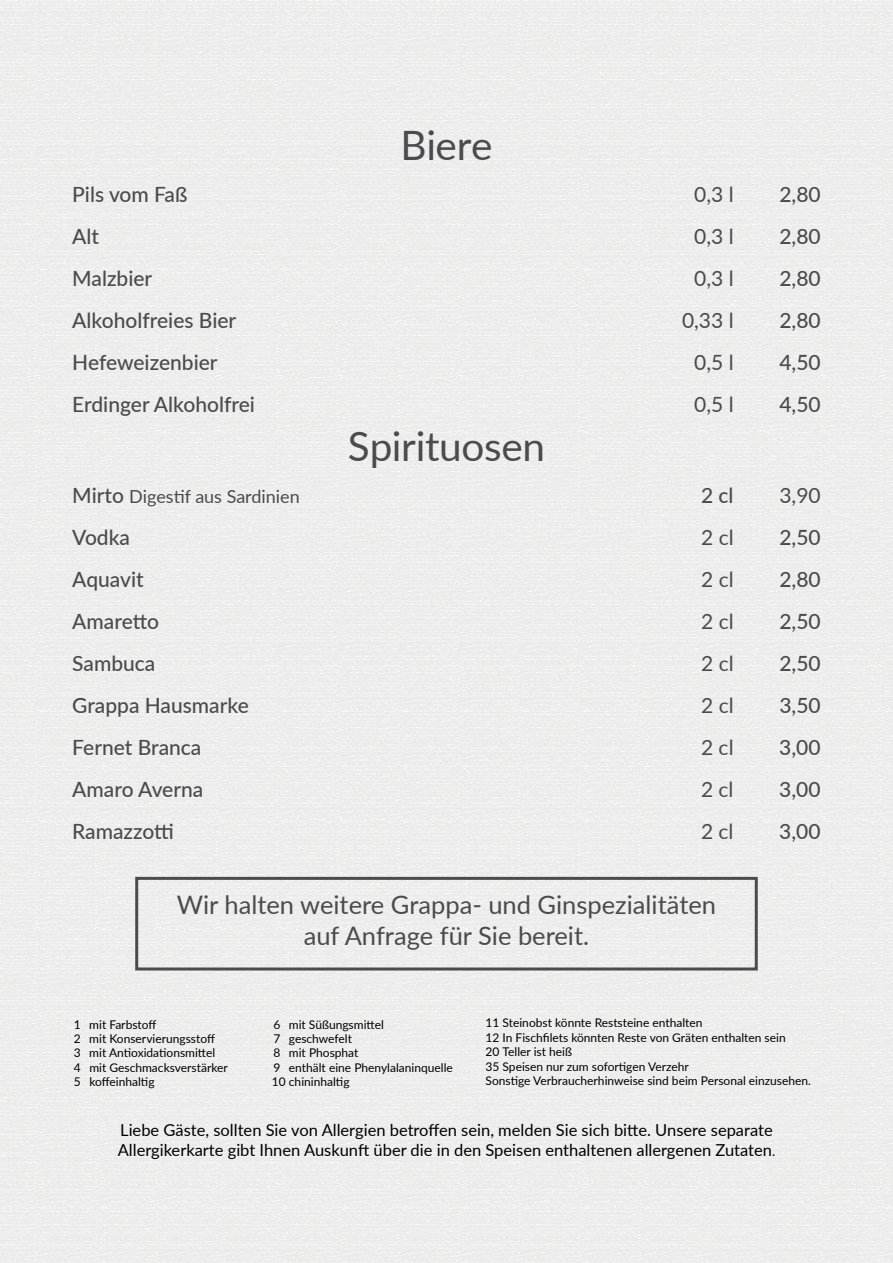
<style>
.page{position:relative;width:893px;height:1263px;background:#edecec}
.page>*{position:absolute;margin:0;border:0;box-sizing:border-box;transform-origin:0 0}
.t1{font:40.5px "Lato";letter-spacing:-.01em;color:#4b4b4d}
.t2{font:25.5px/30.6px "Lato";color:#4b4b4d;text-align:center}
.t3{font:500 21px "Lato";color:#4b4b4d}
.t4{font:21px "Lato";color:#4b4b4d}
.t5{font:18px "Lato";color:#4b4b4d}
.t6{font:16.5px/19.8px "Lato";color:#000}
.t7{font:12px/14.4px "Lato";color:#000}
.s1{font-weight:500;font-size:21px}
.s2{font-size:13.5px}
</style>
<div class="page">
<div style="left:135px;top:877px;width:623px;height:93px;border:3px solid #4b4b4d"></div>
<h1 class="t1" style="left:401px;top:116px;width:93px">Biere</h1>
<h3 class="t3" style="left:72px;top:179px;width:117px">Pils vom Faß</h3>
<h3 class="t4" style="left:694px;top:180px;width:41px">0,3 l</h3>
<h3 class="t3" style="left:779px;top:179px;width:43px">2,80</h3>
<h3 class="t3" style="left:72px;top:221px;width:28px">Alt</h3>
<h3 class="t4" style="left:694px;top:222px;width:41px">0,3 l</h3>
<h3 class="t3" style="left:779px;top:221px;width:43px">2,80</h3>
<h3 class="t3" style="left:72px;top:263px;width:82px">Malzbier</h3>
<h3 class="t4" style="left:694px;top:264px;width:41px">0,3 l</h3>
<h3 class="t3" style="left:779px;top:263px;width:43px">2,80</h3>
<h3 class="t3" style="left:72px;top:305px;width:165px">Alkoholfreies Bier</h3>
<h3 class="t4" style="left:682px;top:306px;width:53px">0,33 l</h3>
<h3 class="t3" style="left:779px;top:305px;width:43px">2,80</h3>
<h3 class="t3" style="left:72px;top:347px;width:147px">Hefeweizenbier</h3>
<h3 class="t4" style="left:694px;top:348px;width:41px">0,5 l</h3>
<h3 class="t3" style="left:779px;top:347px;width:43px">4,50</h3>
<h3 class="t3" style="left:72px;top:389px;width:184px">Erdinger Alkoholfrei</h3>
<h3 class="t4" style="left:694px;top:390px;width:41px">0,5 l</h3>
<h3 class="t3" style="left:779px;top:389px;width:43px">4,50</h3>
<h1 class="t1" style="left:348px;top:417px;width:199px">Spirituosen</h1>
<h3 class="t5" style="left:72px;top:483px;width:229px"><span class="s1">Mirto</span> Digestif aus Sardinien</h3>
<h3 class="t3" style="left:701px;top:480px;width:34px">2 cl</h3>
<h3 class="t4" style="left:779px;top:480px;width:43px">3,90</h3>
<h3 class="t3" style="left:72px;top:522px;width:59px">Vodka</h3>
<h3 class="t4" style="left:701px;top:522px;width:34px">2 cl</h3>
<h3 class="t3" style="left:779px;top:522px;width:43px">2,50</h3>
<h3 class="t3" style="left:72px;top:564px;width:73px">Aquavit</h3>
<h3 class="t4" style="left:701px;top:564px;width:34px">2 cl</h3>
<h3 class="t3" style="left:779px;top:564px;width:43px">2,80</h3>
<h3 class="t3" style="left:72px;top:606px;width:88px">Amaretto</h3>
<h3 class="t4" style="left:701px;top:606px;width:34px">2 cl</h3>
<h3 class="t3" style="left:779px;top:606px;width:43px">2,50</h3>
<h3 class="t3" style="left:72px;top:648px;width:85px">Sambuca</h3>
<h3 class="t4" style="left:701px;top:648px;width:34px">2 cl</h3>
<h3 class="t3" style="left:779px;top:648px;width:43px">2,50</h3>
<h3 class="t3" style="left:72px;top:690px;width:178px">Grappa Hausmarke</h3>
<h3 class="t4" style="left:701px;top:690px;width:34px">2 cl</h3>
<h3 class="t3" style="left:779px;top:690px;width:43px">3,50</h3>
<h3 class="t3" style="left:72px;top:732px;width:131px">Fernet Branca</h3>
<h3 class="t4" style="left:701px;top:732px;width:34px">2 cl</h3>
<h3 class="t3" style="left:779px;top:732px;width:43px">3,00</h3>
<h3 class="t3" style="left:72px;top:774px;width:133px">Amaro Averna</h3>
<h3 class="t4" style="left:701px;top:774px;width:34px">2 cl</h3>
<h3 class="t3" style="left:779px;top:774px;width:43px">3,00</h3>
<h3 class="t3" style="left:72px;top:816px;width:103px">Ramazzotti</h3>
<h3 class="t4" style="left:701px;top:816px;width:34px">2 cl</h3>
<h3 class="t3" style="left:779px;top:816px;width:43px">3,00</h3>
<h2 class="t2" style="left:177px;top:888px;width:541px">Wir halten weitere Grappa- und Ginspezialitäten auf Anfrage für Sie bereit.</h2>
<p class="t7" style="left:74px;top:1016px;width:156px">1 mit Farbstoff<br>2 mit Konservierungsstoff<br>3 mit Antioxidationsmittel<br>4 mit Geschmacksverstärker<br>5 koffeinhaltig</p>
<p class="t7" style="left:272px;top:1016px;width:182px">6 mit Süßungsmittel<br>7 geschwefelt<br>8 mit Phosphat<br>9 enthält eine Phenylalaninquelle<br>10 chininhaltig</p>
<p class="t7" style="left:486px;top:1015px;width:327px">11 Steinobst könnte Reststeine enthalten<br>12 In Fischfilets könnten Reste von Gräten enthalten sein<br>20 Teller ist heiß<br>35 Speisen nur zum sofortigen Verzehr<br>Sonstige Verbraucherhinweise sind beim Personal einzusehen.</p>
<h3 class="t6" style="left:118px;top:1119px;width:659px">Liebe Gäste, sollten Sie von Allergien betroffen sein, melden Sie sich bitte. Unsere separate<br>Allergikerkarte gibt Ihnen Auskunft über die in den Speisen enthaltenen allergenen Zutaten<span class="s2">.</span></h3>
</div>
